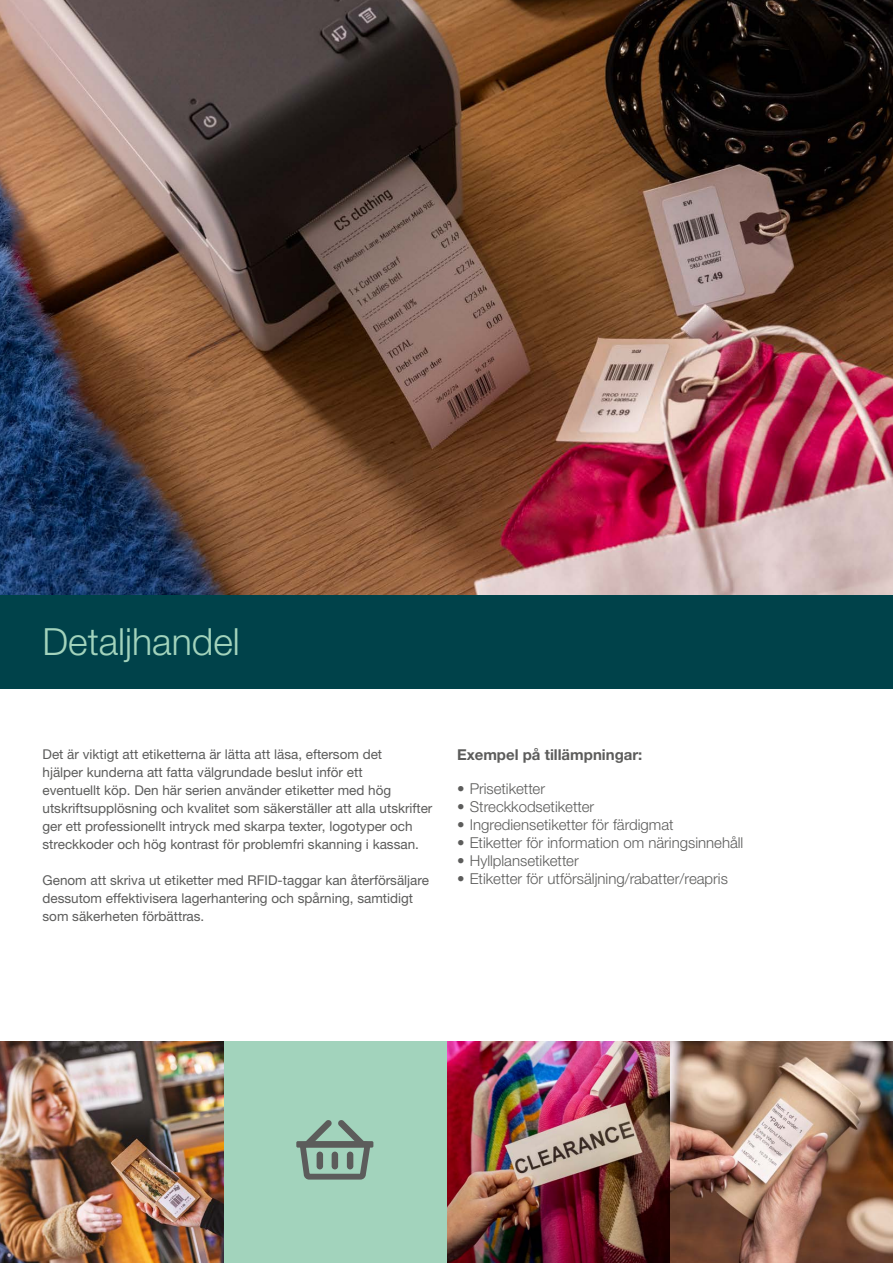
<style>
.page{position:relative;width:893px;height:1263px;background:#fff}
.page>*{position:absolute;margin:0;border:0;box-sizing:border-box;transform-origin:0 0}
.t1{font:300 37.5px "Helvetica Neue LTW1 G";color:#a2d3bc}
.t2{font:300 15px "Helvetica Neue LTW1 G";color:#5c5c5b}
.t3{font:700 15px "Helvetica Neue LTW1 G";color:#5c5c5b}
.t4{font:13.5px/18px "Helvetica Neue LTW1 G";color:#5c5c5b}
</style>
<div class="page">
<img style="left:0;top:0;width:893px;height:595px">
<img style="left:670px;top:1042px;width:223px;height:221px">
<img style="left:446px;top:1042px;width:224px;height:221px">
<div style="left:223px;top:1042px;width:223px;height:221px;background:#a2d3bc"></div>
<img style="left:0;top:1042px;width:223px;height:221px">
<div style="left:0;top:595px;width:893px;height:94px;background:#00424a"></div>
<svg style="left:297px;top:1120px;width:76px;height:59px"></svg>
<h1 class="t1" style="left:43px;top:619px;width:199px">Detaljhandel</h1>
<p class="t4" style="left:43px;top:745px;width:391px">Det är viktigt att etiketterna är lätta att läsa, eftersom det<br>hjälper kunderna att fatta välgrundade beslut inför ett<br>eventuellt köp. Den här serien använder etiketter med hög utskriftsupplösning och kvalitet som säkerställer att alla utskrifter ger ett professionellt intryck med skarpa texter, logotyper och streckkoder och hög kontrast för problemfri skanning i kassan.</p>
<p class="t4" style="left:43px;top:871px;width:388px">Genom att skriva ut etiketter med RFID-taggar kan återförsäljare dessutom effektivisera lagerhantering och spårning, samtidigt som säkerheten förbättras.</p>
<p class="t3" style="left:457px;top:745px;width:187px">Exempel på tillämpningar:</p>
<p class="t2" style="left:457px;top:779px;width:89px">• Prisetiketter</p>
<p class="t2" style="left:457px;top:797px;width:139px">• Streckkodsetiketter</p>
<p class="t2" style="left:457px;top:815px;width:218px">• Ingrediensetiketter för färdigmat</p>
<p class="t2" style="left:457px;top:833px;width:288px">• Etiketter för information om näringsinnehåll</p>
<p class="t2" style="left:457px;top:851px;width:123px">• Hyllplansetiketter</p>
<p class="t2" style="left:457px;top:869px;width:272px">• Etiketter för utförsäljning/rabatter/reapris</p>
</div>
